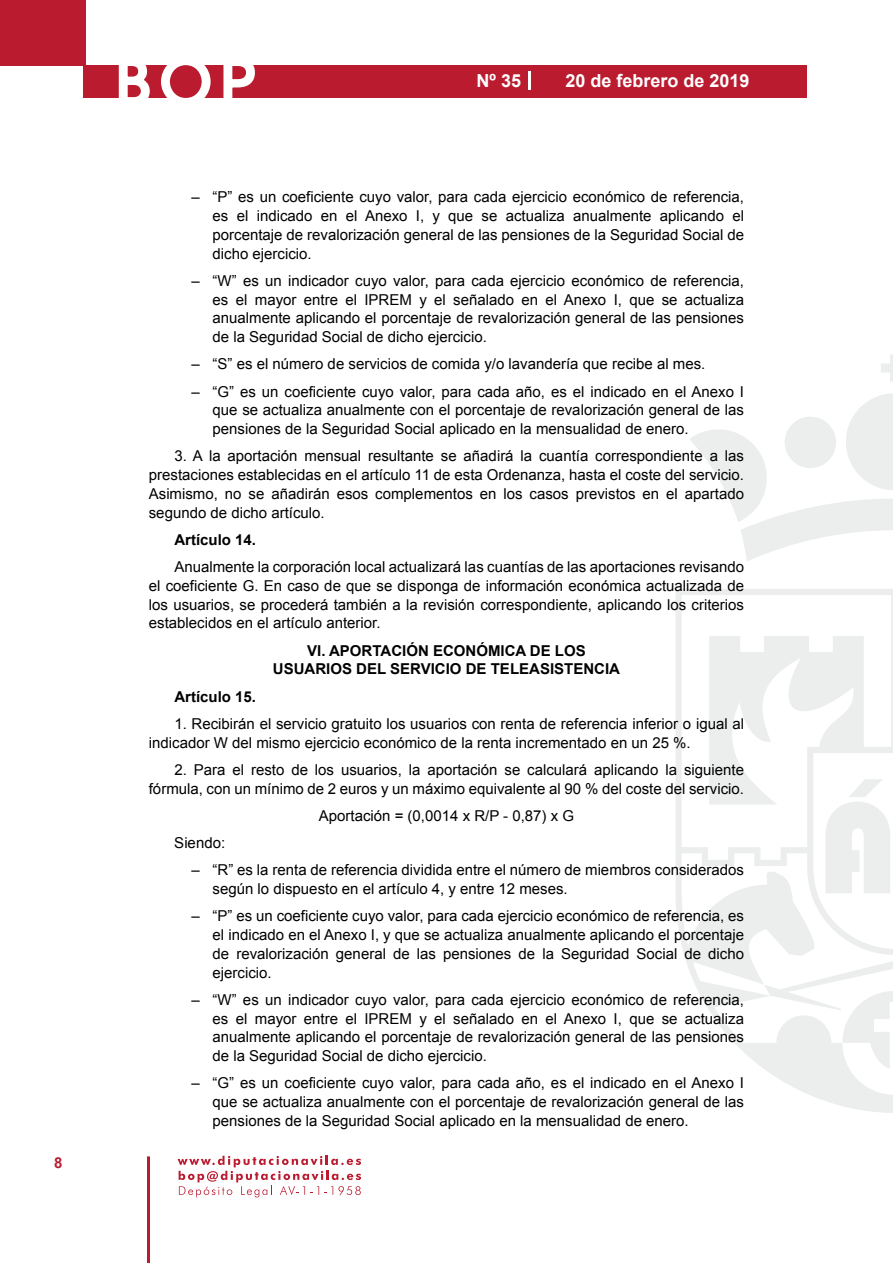
<style>
.page{position:relative;width:893px;height:1263px;background:#fff}
.page>*{position:absolute;margin:0;border:0;box-sizing:border-box;transform-origin:0 0}
.t1{font:500 61.5px "Avant Garde";color:#fff}
.t2{font:700 18px "Arial";color:#fff}
.t3{font:15px/18.8px "Arial";color:#000;text-align:justify}
.t4{font:700 15px/18.8px "Arial";color:#000;text-align:center}
.t5{font:700 15px "Arial";color:#ba1b2f}
</style>
<div class="page">
<svg style="left:178px;top:1156px;width:183px;height:41px"></svg>
<hr style="left:147px;top:1156px;width:3px;height:107px;background:#ba1b2f">
<div style="left:0;top:0;width:85px;height:66px;background:#ba1b2f"></div>
<div style="left:84px;top:65px;width:723px;height:33px;background:#ba1b2f"></div>
<svg style="left:118px;top:65px;width:32px;height:33px"></svg>
<svg style="left:161px;top:65px;width:50px;height:33px"></svg>
<svg style="left:223px;top:65px;width:32px;height:33px"></svg>
<svg style="left:529px;top:71px;width:2px;height:19px"></svg>
<svg style="left:881px;top:355px;width:12px;height:27px"></svg>
<svg style="left:690px;top:393px;width:203px;height:168px"></svg>
<svg style="left:676px;top:589px;width:217px;height:524px"></svg>
<svg style="left:764px;top:984px;width:129px;height:86px"></svg>
<svg style="left:825px;top:779px;width:66px;height:114px"></svg>
<p class="t5" style="left:54px;top:1153px;width:10px">8</p>
<h1 class="t1" style="left:115px;top:44px;width:141px">BOP</h1>
<p class="t2" style="left:477px;top:69px;width:46px">Nº 35</p>
<p class="t2" style="left:565px;top:69px;width:186px">20 de febrero de 2019</p>
<p class="t3" style="left:213px;top:188px;width:533px;text-indent:-21px">– “P” es un coeficiente cuyo valor, para cada ejercicio económico de referencia, es el indicado en el Anexo I, y que se actualiza anualmente aplicando el porcentaje de revalorización general de las pensiones de la Seguridad Social de dicho ejercicio.</p>
<p class="t3" style="left:213px;top:271px;width:533px;text-indent:-21px">– “W” es un indicador cuyo valor, para cada ejercicio económico de referencia, es el mayor entre el IPREM y el señalado en el Anexo I, que se actualiza anualmente aplicando el porcentaje de revalorización general de las pensiones de la Seguridad Social de dicho ejercicio.</p>
<p class="t3" style="left:191px;top:355px;width:515px">– “S” es el número de servicios de comida y/o lavandería que recibe al mes.</p>
<p class="t3" style="left:213px;top:382px;width:533px;text-indent:-21px">– “G” es un coeficiente cuyo valor, para cada año, es el indicado en el Anexo I que se actualiza anualmente con el porcentaje de revalorización general de las pensiones de la Seguridad Social aplicado en la mensualidad de enero.</p>
<p class="t3" style="left:149px;top:447px;width:597px;text-indent:26px">3. A la aportación mensual resultante se añadirá la cuantía correspondiente a las prestaciones establecidas en el artículo 11 de esta Ordenanza, hasta el coste del servicio.<br>Asimismo, no se añadirán esos complementos en los casos previstos en el apartado segundo de dicho artículo.</p>
<p class="t4" style="left:174px;top:531px;width:83px">Artículo 14.</p>
<p class="t3" style="left:149px;top:558px;width:597px;text-indent:26px">Anualmente la corporación local actualizará las cuantías de las aportaciones revisando el coeficiente G. En caso de que se disponga de información económica actualizada de los usuarios, se procederá también a la revisión correspondiente, aplicando los criterios establecidos en el artículo anterior.</p>
<p class="t4" style="left:273px;top:641px;width:349px">VI. APORTACIÓN ECONÓMICA DE LOS<br>USUARIOS DEL SERVICIO DE TELEASISTENCIA</p>
<p class="t4" style="left:174px;top:687px;width:83px">Artículo 15.</p>
<p class="t3" style="left:149px;top:714px;width:597px;text-indent:26px">1. Recibirán el servicio gratuito los usuarios con renta de referencia inferior o igual al indicador W del mismo ejercicio económico de la renta incrementado en un 25 %.</p>
<p class="t3" style="left:149px;top:760px;width:597px;text-align:right">2. Para el resto de los usuarios, la aportación se calculará aplicando la siguiente fórmula, con un mínimo de 2 euros y un máximo equivalente al 90 % del coste del servicio.</p>
<p class="t3" style="left:319px;top:806px;width:257px">Aportación = (0,0014 x R/P - 0,87) x G</p>
<p class="t3" style="left:174px;top:834px;width:52px">Siendo:</p>
<p class="t3" style="left:213px;top:861px;width:533px;text-indent:-21px">– “R” es la renta de referencia dividida entre el número de miembros considerados según lo dispuesto en el artículo 4, y entre 12 meses.</p>
<p class="t3" style="left:213px;top:907px;width:533px;text-indent:-21px">– “P” es un coeficiente cuyo valor, para cada ejercicio económico de referencia, es el indicado en el Anexo I, y que se actualiza anualmente aplicando el porcentaje de revalorización general de las pensiones de la Seguridad Social de dicho ejercicio.</p>
<p class="t3" style="left:213px;top:990px;width:533px;text-indent:-21px">– “W” es un indicador cuyo valor, para cada ejercicio económico de referencia, es el mayor entre el IPREM y el señalado en el Anexo I, que se actualiza anualmente aplicando el porcentaje de revalorización general de las pensiones de la Seguridad Social de dicho ejercicio.</p>
<p class="t3" style="left:213px;top:1074px;width:533px;text-indent:-21px">– “G” es un coeficiente cuyo valor, para cada año, es el indicado en el Anexo I que se actualiza anualmente con el porcentaje de revalorización general de las pensiones de la Seguridad Social aplicado en la mensualidad de enero.</p>
</div>
